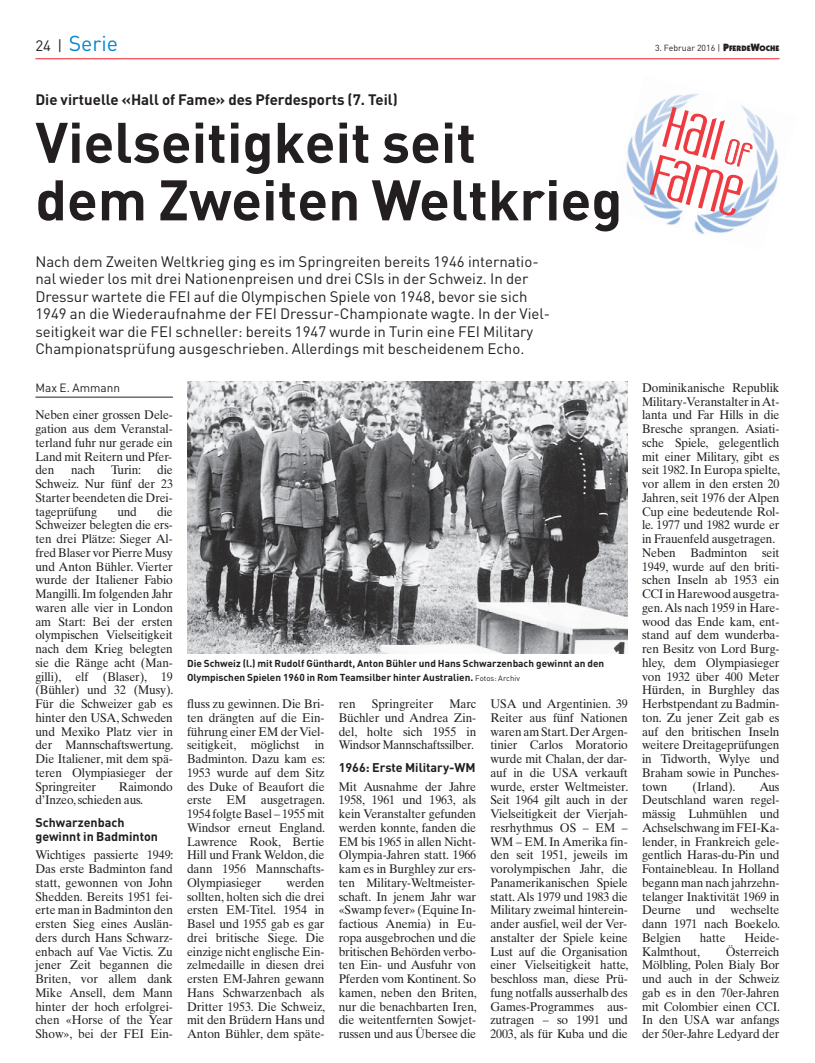
<style>
.page{position:relative;width:815px;height:1063px;background:#fff}
.page>*{position:absolute;margin:0;border:0;box-sizing:border-box;transform-origin:0 0}
.t1{font:700 56.25px/57.5px "DIN";color:#231f20}
.t2{font:48.75px/49.6px "Labtop Unicase Wide";color:#ee3a41}
.t3{font:21.25px "DIN";color:#0089cf}
.t4{font:15px/17.5px "DIN";color:#231f20}
.t5{font:700 15px "DIN";color:#231f20}
.t6{font:12.5px/13.8px "Times Ten";letter-spacing:-.01em;color:#231f20;text-align:justify;scale:.95 1}
.t7{font:700 12.5px/13.8px "DIN";color:#231f20}
.t8{font:11.88px "DIN";color:#231f20}
.t9{font:700 10px/13.8px "DIN";color:#231f20}
.t10{font:8.75px "DIN";color:#231f20}
.s1{font-size:15px;color:#231f20}
.s2{font-family:"Itc Kabel";font-weight:900;font-size:10.62px}
.s3{font-family:"Itc Kabel";font-weight:900;font-size:8px}
.s4{font-weight:400;font-size:7.75px}
</style>
<div class="page">
<hr style="left:35px;top:58px;width:745px;height:1px;background:#ee1d23">
<hr style="left:35px;top:397px;width:138px;height:1px;background:#231f20">
<img style="left:187px;top:382px;width:441px;height:271px">
<svg style="left:626px;top:93px;width:153px;height:142px"></svg>
<h3 class="t3" style="left:35px;top:30px;width:84px"><span class="s1">24 |</span> Serie</h3>
<p class="t10" style="left:655px;top:43px;width:126px">3. Februar 2016 | <span class="s2">P</span><span class="s3">FERDE</span><span class="s2">W</span><span class="s3">OCHE</span></p>
<p class="t5" style="left:35px;top:90px;width:364px">Die virtuelle «Hall of Fame» des Pferdesports (7. Teil)</p>
<h1 class="t1" style="left:35px;top:111px;width:589px">Vielseitigkeit seit<br>dem Zweiten Weltkrieg</h1>
<p class="t4" style="left:35px;top:252px;width:516px">Nach dem Zweiten Weltkrieg ging es im Springreiten bereits 1946 internatio&shy;nal wieder los mit drei Nationenpreisen und drei CSIs in der Schweiz. In der Dressur wartete die FEI auf die Olympischen Spiele von 1948, bevor sie sich 1949 an die Wiederaufnahme der FEI Dressur-Championate wagte. In der Viel&shy;seitigkeit war die FEI schneller: bereits 1947 wurde in Turin eine FEI Military Championatsprüfung ausgeschrieben. Allerdings mit bescheidenem Echo.</p>
<p class="t8" style="left:35px;top:380px;width:86px">Max E. Ammann</p>
<p class="t6" style="left:35px;top:408px;width:146px">Neben einer grossen Dele&shy;gation aus dem Veranstal&shy;terland fuhr nur gerade ein Land mit Reitern und Pfer&shy;den</p>
<p class="t6" style="left:35px;top:463px;width:146px;text-indent:122px">die Schweiz. Nur fünf der 23<br>Starter beendeten die Drei&shy;tageprüfung</p>
<p class="t6" style="left:71px;top:463px;width:27px">nach</p>
<p class="t6" style="left:111px;top:463px;width:33px">Turin:</p>
<p class="t6" style="left:35px;top:504px;width:147px;text-indent:122px">die Schweizer belegten die ers - ten drei Plätze: Sieger Al&shy;fred Blaser vor Pierre Musy und Anton Bühler. Vierter wurde der Italiener Fabio Mangilli. Im folgenden Jahr waren alle vier in London am Start: Bei der ersten olympischen Vielseitigkeit nach dem Krieg belegten sie die Ränge acht (Man&shy;gilli), elf (Blaser), 19 (Bühler) und 32 (Musy).<br>Für die Schweizer gab es hinter den USA, Schweden und Mexiko Platz vier in der Mannschaftswertung.<br>Die Italiener, mit dem spä&shy;teren Olympiasieger der Springreiter</p>
<p class="t6" style="left:117px;top:504px;width:22px">und</p>
<p class="t6" style="left:35px;top:779px;width:146px;text-indent:84px">Raimondo d’Inzeo, schieden aus.</p>
<p class="t7" style="left:35px;top:815px;width:124px">Schwarzenbach gewinnt in Badminton</p>
<p class="t6" style="left:35px;top:848px;width:147px">Wichtiges passierte 1949:<br>Das erste Badminton fand statt, gewonnen von John Shedden. Bereits 1951 fei&shy;erte man in Badminton den ersten Sieg eines Auslän&shy;ders durch Hans Schwarz&shy;enbach auf Vae Victis. Zu jener Zeit begannen die Briten, vor allem dank Mike Ansell, dem Mann hinter der hoch erfolgrei&shy;chen «Horse of the Year Show», bei der FEI Ein-</p>
<p class="t9" style="left:187px;top:656px;width:419px">Die Schweiz (l.) mit Rudolf Günthardt, Anton Bühler und Hans Schwarzenbach gewinnt an den<br>Olympischen Spielen 1960 in Rom Teamsilber hinter Australien. <span class="s4">Fotos: Archiv</span></p>
<p class="t6" style="left:187px;top:697px;width:147px">fluss zu gewinnen. Die Bri&shy;ten drängten auf die Ein&shy;führung einer EM der Viel&shy;seitigkeit, möglichst in Badminton. Dazu kam es:<br>1953 wurde auf dem Sitz des Duke of Beaufort die erste EM ausgetragen.<br>1954 folgte Basel – 1955 mit Windsor erneut England.<br>Lawrence Rook, Bertie Hill und Frank Weldon, die dann 1956 Mannschafts-Olympiasieger</p>
<p class="t6" style="left:187px;top:876px;width:147px;text-indent:100px">werden sollten, holten sich die drei ersten EM-Titel. 1954 in Basel und 1955 gab es gar drei britische Siege. Die einzige nicht englische Ein&shy;zelmedaille in diesen drei ersten EM-Jahren gewann Hans Schwarzenbach als Dritter 1953. Die Schweiz, mit den Brüdern Hans und Anton Bühler, dem späte-</p>
<p class="t6" style="left:339px;top:697px;width:19px">ren</p>
<p class="t6" style="left:372px;top:697px;width:66px">Springreiter</p>
<p class="t6" style="left:339px;top:697px;width:146px;text-indent:111px">Marc Büchler und Andrea Zin&shy;del, holte sich 1955 in Windsor Mannschaftssilber.</p>
<p class="t7" style="left:339px;top:760px;width:138px">1966: Erste Military-WM</p>
<p class="t6" style="left:339px;top:779px;width:147px">Mit Ausnahme der Jahre 1958, 1961 und 1963, als kein Veranstalter gefunden werden konnte, fanden die EM bis 1965 in allen Nicht-Olympia-Jahren statt. 1966 kam es in Burghley zur ers - ten Military-Weltmeister&shy;schaft. In jenem Jahr war «Swamp fever» (Equine In&shy;factious Anemia) in Eu&shy;ropa ausgebrochen und die britischen Behörden verbo&shy;ten Ein- und Ausfuhr von Pferden vom Kontinent. So kamen, neben den Briten, nur die benachbarten Iren, die weitentfernten Sowjet&shy;russen und aus Übersee die</p>
<p class="t6" style="left:490px;top:697px;width:147px">USA und Argentinien. 39<br>Reiter aus fünf Nationen waren am Start. Der Argen&shy;tinier Carlos Moratorio wurde mit Chalan, der dar&shy;auf in die USA verkauft wurde, ers ter Weltmeister.<br>Seit 1964 gilt auch in der Vielseitigkeit der Vierjah&shy;resrhythmus OS – EM – WM – EM. In Amerika fin&shy;den seit 1951, jeweils im vorolympischen Jahr, die Panamerikanischen Spiele statt. Als 1979 und 1983 die Military zweimal hinterein&shy;ander ausfiel, weil der Ver&shy;anstalter der Spiele keine Lust auf die Organisation einer Vielseitigkeit hatte, beschloss man, diese Prü&shy;fung notfalls ausserhalb des Games-Programmes aus&shy;zutragen – so 1991 und 2003, als für Kuba und die</p>
<h2 class="t2" style="left:671px;top:103px;width:93px;rotate:15deg">Hall<br>Fame</h2>
<p class="t6" style="left:642px;top:381px;width:147px;text-align:left">Dominikanische Republik<br>Military-Veranstalter in At&shy;lanta und Far Hills in die<br>Bresche sprangen. Asiati&shy;sche Spiele, gelegentlich mit einer Military, gibt es seit 1982. In Europa spiel te, vor allem in den ers ten 20<br>Jahren, seit 1976 der Alpen<br>Cup eine bedeutende Rol - le. 1977 und 1982 wur de er in Frauenfeld ausgetragen.<br>Neben Badminton seit<br>1949, wurde auf den briti&shy;schen Inseln ab 1953 ein<br>CCI in Harewood ausgetra&shy;gen. Als nach 1959 in Hare - wood das Ende kam, ent&shy;stand auf dem wunderba&shy;ren Besitz von Lord Burg&shy;hley, dem Olympiasieger von 1932 über 400 Meter<br>Hürden, in Burgh ley das<br>Herbstpendant zu Badmin&shy;ton. Zu jener Zeit gab es auf den britischen Inseln weitere Dreitageprüfungen in Tidworth, Wylye und<br>Braham sowie in Punches - town</p>
<p class="t6" style="left:693px;top:779px;width:47px">(Irland).</p>
<p class="t6" style="left:642px;top:779px;width:147px;text-indent:117px">Aus Deutschland waren regel&shy;mässig Luhmühlen und Achselschwang im FEI-Ka&shy;lender, in Frankreich gele&shy;gentlich Haras-du-Pin und Fontainebleau. In Holland begann man nach jahrzehn&shy;telanger Inaktivität 1969 in Deurne und wechselte dann 1971 nach Boekelo.<br>Belgien</p>
<p class="t6" style="left:700px;top:931px;width:29px">hatte</p>
<p class="t6" style="left:745px;top:931px;width:38px">Heide-</p>
<p class="t6" style="left:642px;top:944px;width:147px;text-indent:84px">Österreich Mölbling, Polen Bialy Bor und auch in der Schweiz gab es in den 70er-Jahren mit Colombier einen CCI.<br>In den USA war anfangs der 50er-Jahre Ledyard der</p>
<p class="t6" style="left:642px;top:944px;width:63px">Kalmthout,</p>
</div>
